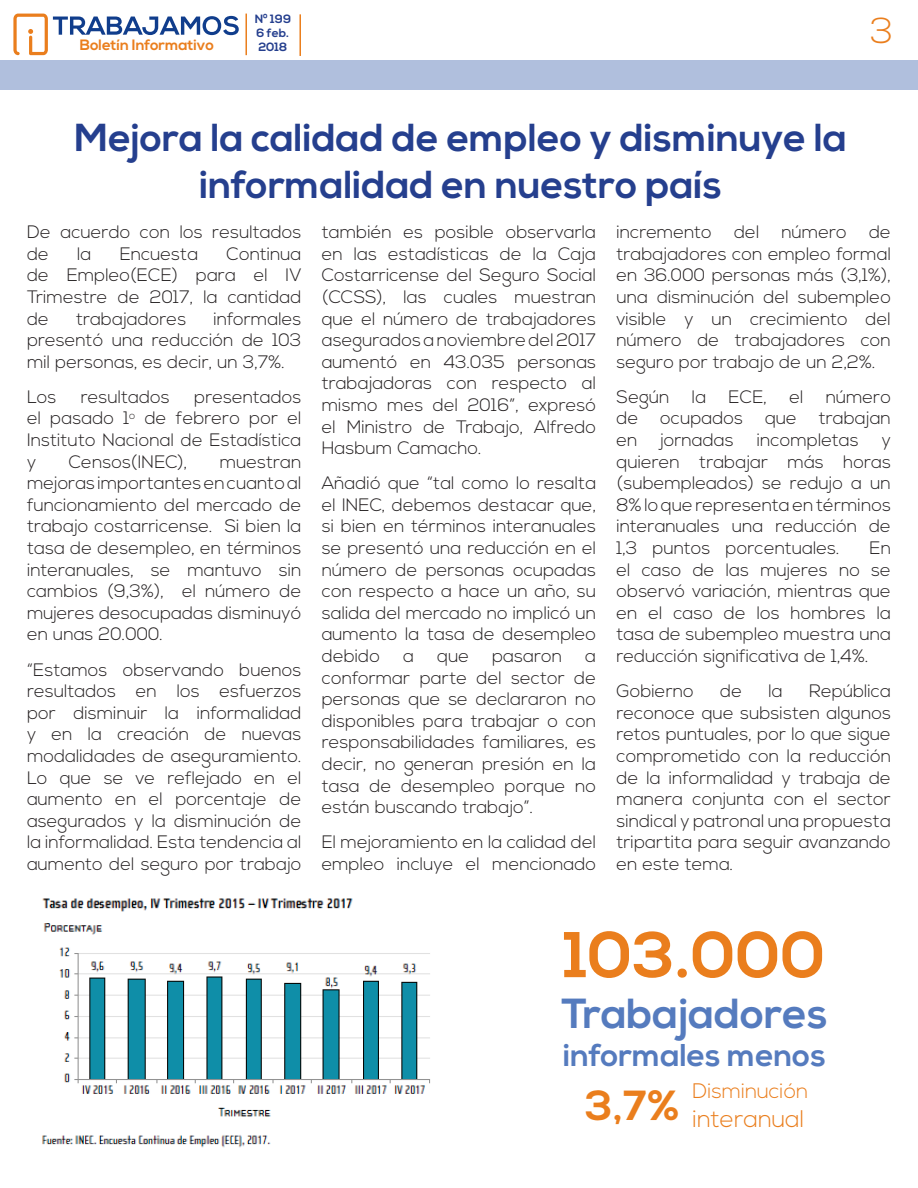
<style>
.page{position:relative;width:918px;height:1188px;background:#fff}
.page>*{position:absolute;margin:0;border:0;box-sizing:border-box;transform-origin:0 0}
.t1{font:700 64.5px "Nexa";color:#ea7e1d}
.t2{font:700 42px "Nexa";color:#557bbe}
.t3{font:700 39px/46.8px "Nexa";color:#253f8e;text-align:center}
.t4{font:300 36px "Nexa";color:#ea7e1d}
.t5{font:700 31.5px "Nexa";color:#557bbe}
.t6{font:300 24px "Nexa";color:#ea7e1d}
.t7{font:300 21px "Nexa";color:#ea7e1d}
.t8{font:300 18px/21.6px "Nexa";color:#231f20;text-align:justify}
.t9{font:700 15px "Nexa";color:#ea7e1d}
.t10{font:700 12px/14.4px "Nexa";color:#253f8e}
</style>
<div class="page">
<div style="left:0;top:60px;width:918px;height:29px;background:#b0bfdd"></div>
<svg style="left:13px;top:14px;width:226px;height:41px"></svg>
<hr style="left:245px;top:14px;width:2px;height:41px;background:#ea7e1d">
<hr style="left:299px;top:14px;width:2px;height:42px;background:#ea7e1d">
<img style="left:42px;top:898px;width:388px;height:250px">
<p class="t10" style="left:255px;top:12px;width:38px">Nº 199<br>6 feb.</p>
<p class="t9" style="left:80px;top:37px;width:136px">Boletín Informativo</p>
<p class="t10" style="left:258px;top:40px;width:31px">2018</p>
<h3 class="t4" style="left:870px;top:10px;width:25px">3</h3>
<h3 class="t3" style="left:75px;top:115px;width:774px">Mejora la calidad de empleo y disminuye la informalidad en nuestro país</h3>
<p class="t8" style="left:27px;top:222px;width:276px">De acuerdo con los resultados de</p>
<p class="t8" style="left:27px;top:244px;width:276px;text-indent:200px">Continua de Empleo(ECE) para el IV Trimestre de 2017, la cantidad de</p>
<p class="t8" style="left:77px;top:244px;width:16px">la</p>
<p class="t8" style="left:120px;top:244px;width:80px">Encuesta</p>
<p class="t8" style="left:76px;top:308px;width:112px">trabajadores</p>
<p class="t8" style="left:27px;top:308px;width:276px;text-indent:186px">informales presentó una reducción de 103 mil personas, es decir, un 3,7%.</p>
<p class="t8" style="left:27px;top:387px;width:31px">Los</p>
<p class="t8" style="left:81px;top:387px;width:91px">resultados</p>
<p class="t8" style="left:27px;top:387px;width:276px;text-indent:167px">presentados el pasado 1<sup>o</sup> de febrero por el Instituto Nacional de Estadística y</p>
<p class="t8" style="left:69px;top:451px;width:120px">Censos(INEC),</p>
<p class="t8" style="left:27px;top:451px;width:276px;text-indent:193px">muestran mejoras importantes en cuanto al funcionamiento del mercado de trabajo costarricense. Si bien la tasa de desempleo, en términos interanuales, se mantuvo sin cambios (9,3%), el número de mujeres desocupadas disminuyó en unas 20.000.</p>
<p class="t8" style="left:27px;top:659px;width:276px">“Estamos observando buenos resultados en los esfuerzos por disminuir la informalidad y en la creación de nuevas modalidades de aseguramiento.<br>Lo que se ve reflejado en el aumento en el porcentaje de asegurados y la disminución de la informalidad. Esta tendencia al aumento del seguro por trabajo</p>
<p class="t8" style="left:322px;top:222px;width:276px">también es posible observarla en las estadísticas de la Caja Costarricense del Seguro Social (CCSS), las cuales muestran que el número de trabajadores asegurados a noviembre del 2017 aumentó en 43.035 personas trabajadoras con respecto al mismo mes del 2016”, expresó el Ministro de Trabajo, Alfredo Hasbum Camacho.</p>
<p class="t8" style="left:322px;top:473px;width:276px">Añadió que “tal como lo resalta el INEC, debemos destacar que, si bien en términos interanuales se presentó una reducción en el número de personas ocupadas con respecto a hace un año, su salida del mercado no implicó un aumento la tasa de desempleo debido</p>
<p class="t8" style="left:403px;top:646px;width:12px">a</p>
<p class="t8" style="left:437px;top:646px;width:33px">que</p>
<p class="t8" style="left:492px;top:646px;width:72px">pasaron</p>
<p class="t8" style="left:322px;top:646px;width:276px;text-indent:264px">a conformar parte del sector de personas que se declararon no disponibles para trabajar o con responsabilidades familiares, es decir, no generan presión en la tasa de desempleo porque no están buscando trabajo”.</p>
<p class="t8" style="left:322px;top:832px;width:276px">El mejoramiento en la calidad del empleo incluye el mencionado</p>
<p class="t8" style="left:617px;top:222px;width:276px">incremento del número de trabajadores con empleo formal en 36.000 personas más (3,1%), una disminución del subempleo visible y un crecimiento del número de trabajadores con seguro por trabajo de un 2,2%.</p>
<p class="t8" style="left:617px;top:387px;width:276px">Según la ECE, el número de ocupados que trabajan en</p>
<p class="t8" style="left:660px;top:430px;width:75px">jornadas</p>
<p class="t8" style="left:757px;top:430px;width:103px">incompletas</p>
<p class="t8" style="left:617px;top:430px;width:276px;text-indent:265px">y quieren trabajar más horas (subempleados) se redujo a un 8% lo que representa en términos interanuales una reducción de 1,3 puntos porcentuales.</p>
<p class="t8" style="left:617px;top:538px;width:276px;text-indent:253px">En el caso de las mujeres no se observó variación, mientras que en el caso de los hombres la tasa de subempleo muestra una reducción significativa de 1,4%.</p>
<p class="t8" style="left:617px;top:681px;width:79px">Gobierno</p>
<p class="t8" style="left:720px;top:681px;width:23px">de</p>
<p class="t8" style="left:769px;top:681px;width:16px">la</p>
<p class="t8" style="left:617px;top:681px;width:276px;text-indent:193px">República reconoce que subsisten algunos retos puntuales, por lo que sigue comprometido con la reducción de la informalidad y trabaja de manera conjunta con el sector sindical y patronal una propuesta tripartita para seguir avanzando en este tema.</p>
<h1 class="t1" style="left:564px;top:918px;width:263px">103.000</h1>
<h2 class="t2" style="left:561px;top:989px;width:268px">Trabajadores</h2>
<h3 class="t5" style="left:563px;top:1037px;width:264px">informales menos</h3>
<p class="t7" style="left:693px;top:1079px;width:117px">Disminución</p>
<h3 class="t6" style="left:585px;top:1105px;width:220px"><sup>3,7%</sup> interanual</h3>
</div>
